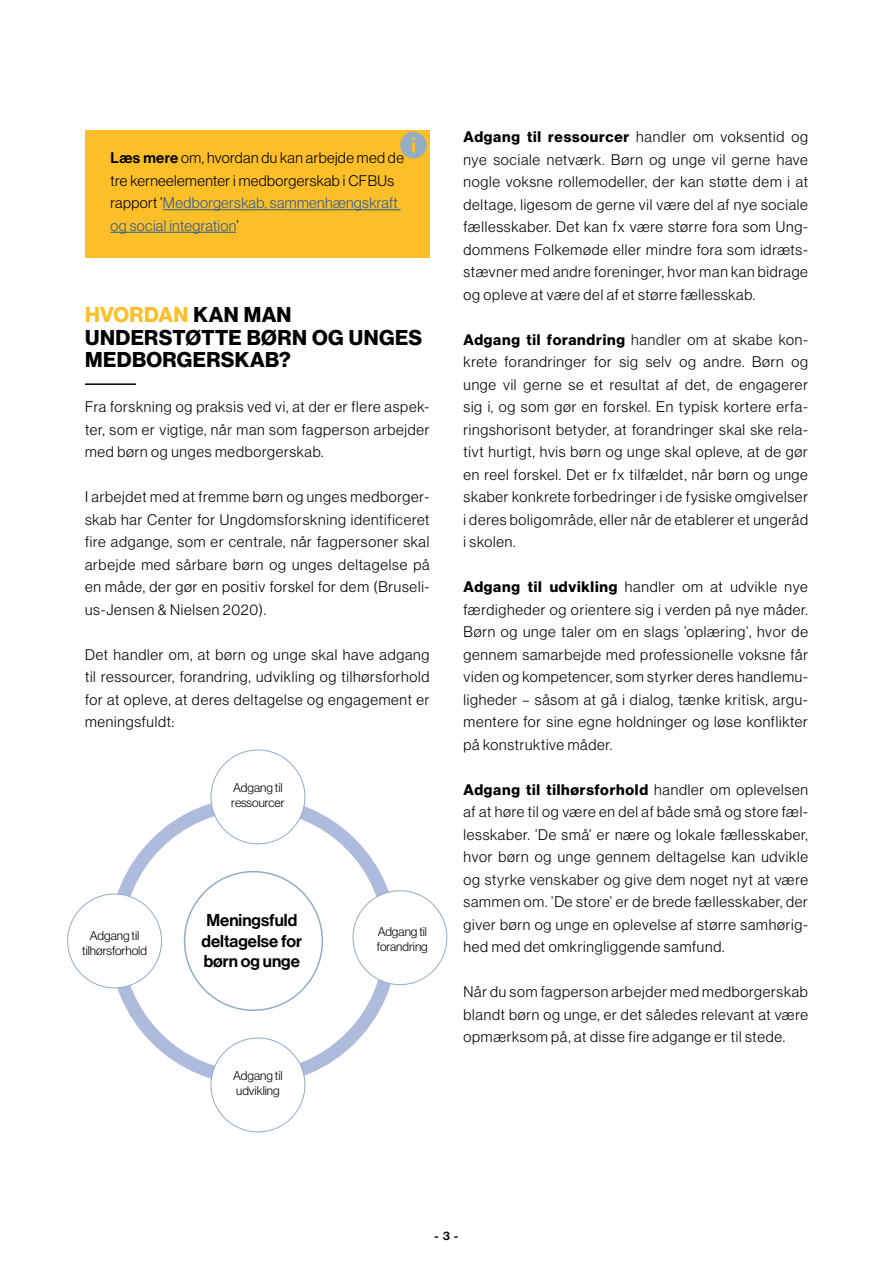
<style>
.page{position:relative;width:893px;height:1263px;background:#fff}
.page>*{position:absolute;margin:0;border:0;box-sizing:border-box;transform-origin:0 0}
.t1{font:700 21px/22.5px "Haas Grot Disp 75";letter-spacing:.02em;color:#000}
.t2{font:500 16.8px/20.2px "Haas Grot Disp 65";color:#000}
.t3{font:300 15px/22.5px "Haas Grot Disp 45";letter-spacing:.05em;color:#000;text-align:justify}
.t4{font:300 15px/22.5px "Haas Grot Disp 45";letter-spacing:.025em;color:#000}
.t5{font:700 15px "Haas Grot Disp 75";letter-spacing:.05em;color:#000}
.t6{font:300 12.45px/14.9px "Haas Grot Disp 45";color:#000}
.t7{font:500 12px "Haas Grot Disp 65";color:#000}
.s1{font-family:"Haas Grot Disp 65";font-weight:500}
.s2{color:#275b9b}
.s3{color:#fcbf28}
.s4{font-family:"Haas Grot Disp 75";font-weight:700}
.s5{font-family:"Haas Grot Disp 45";font-weight:300}
</style>
<div class="page">
<hr style="left:85px;top:383px;width:51px;height:2px;background:#000">
<div style="left:85px;top:130px;width:344px;height:128px;background:#fcbf28"></div>
<hr style="left:163px;top:209px;width:238px;height:1px;background:#275b9b">
<hr style="left:111px;top:232px;width:125px;height:1px;background:#275b9b">
<svg style="left:400px;top:132px;width:27px;height:26px"></svg>
<svg style="left:109px;top:797px;width:284px;height:288px"></svg>
<div style="left:184px;top:871px;width:139px;height:139px;background:#fff;border-radius:50%"></div>
<div style="left:211px;top:750px;width:94px;height:94px;background:#fff;border-radius:50%"></div>
<div style="left:211px;top:1038px;width:94px;height:94px;background:#fff;border-radius:50%"></div>
<div style="left:353px;top:891px;width:94px;height:94px;background:#fff;border-radius:50%"></div>
<div style="left:68px;top:894px;width:94px;height:94px;background:#fff;border-radius:50%"></div>
<p class="t4" style="left:111px;top:147px;width:295px"><span class="s1">Læs mere</span> om, hvordan du kan arbejde med de tre kerneelementer i medborgerskab i CFBUs rapport ’<span class="s2">Medborgerskab, sammenhængskraft og social integration</span>’</p>
<h1 class="t1" style="left:85px;top:304px;width:338px"><span class="s3">HVORDAN</span> KAN MAN<br>UNDERSTØTTE BØRN OG UNGES<br>MEDBORGERSKAB?</h1>
<p class="t3" style="left:85px;top:396px;width:346px">Fra forskning og praksis ved vi, at der er flere aspek&shy;ter, som er vigtige, når man som fagperson arbejder med børn og unges medborgerskab.</p>
<p class="t3" style="left:85px;top:486px;width:346px">I arbejdet med at fremme børn og unges medborger&shy;skab har Center for Ungdomsforskning identificeret fire adgange, som er centrale, når fagpersoner skal arbejde med sårbare børn og unges deltagelse på en måde, der gør en positiv forskel for dem (Bruseli&shy;us-Jensen &amp; Nielsen 2020).</p>
<p class="t3" style="left:85px;top:643px;width:346px">Det handler om, at børn og unge skal have adgang til ressourcer, forandring, udvikling og tilhørsforhold for at opleve, at deres deltagelse og engagement er meningsfuldt:</p>
<p class="t6" style="left:82px;top:928px;width:66px;text-align:center">Adgang til tilhørsforhold</p>
<p class="t6" style="left:231px;top:780px;width:55px">Adgang til ressourcer</p>
<p class="t2" style="left:201px;top:911px;width:102px">Meningsfuld deltagelse for børn og unge</p>
<p class="t6" style="left:233px;top:1068px;width:51px">Adgang til udvikling</p>
<p class="t6" style="left:377px;top:924px;width:52px">Adgang til forandring</p>
<p class="t3" style="left:463px;top:126px;width:346px"><span class="s4">Adgang til ressourcer</span> handler om voksentid og nye sociale netværk. Børn og unge vil gerne have nogle voksne rollemodeller, der kan støtte dem i at deltage, ligesom de gerne vil være del af nye sociale fællesskaber. Det kan fx være større fora som Ung&shy;dommens Folkemøde eller mindre fora som idræts&shy;stævner med andre foreninger, hvor man kan bidrage og opleve at være del af et større fællesskab.</p>
<p class="t3" style="left:463px;top:328px;width:346px"><span class="s4">Adgang til forandring</span> handler om at skabe kon&shy;krete forandringer for sig selv og andre. Børn og unge vil gerne se et resultat af det, de engagerer sig i, og som gør en forskel. En typisk kortere erfa&shy;ringshorisont betyder, at forandringer skal ske rela&shy;tivt hurtigt, hvis børn og unge skal opleve, at de gør en reel forskel. Det er fx tilfældet, når børn og unge skaber konkrete forbedringer i de fysiske omgivelser i deres boligområde, eller når de etablerer et ungeråd i skolen.</p>
<p class="t3" style="left:463px;top:576px;width:346px"><span class="s4">Adgang til udvikling</span> handler om at udvikle nye færdigheder og orientere sig i verden på nye måder.<br>Børn og unge taler om en slags ’oplæring’, hvor de gennem samarbejde med professionelle voksne får viden og kompetencer, som styrker deres handlemu&shy;ligheder – såsom at gå i dialog, tænke kritisk, argu&shy;mentere for sine egne holdninger og løse konflikter på konstruktive måder.</p>
<p class="t5" style="left:463px;top:780px;width:346px">Adgang til tilhørsforhold <span class="s5">handler om oplevelsen</span></p>
<p class="t3" style="left:463px;top:801px;width:346px">af at høre til og være en del af både små og store fæl&shy;lesskaber. ’De små’ er nære og lokale fællesskaber, hvor børn og unge gennem deltagelse kan udvikle og styrke venskaber og give dem noget nyt at være sammen om. ’De store’ er de brede fællesskaber, der giver børn og unge en oplevelse af større samhørig&shy;hed med det omkringliggende samfund.</p>
<p class="t3" style="left:463px;top:981px;width:346px">Når du som fagperson arbejder med medborgerskab blandt børn og unge, er det således relevant at være opmærksom på, at disse fire adgange er til stede.</p>
<p class="t7" style="left:435px;top:1229px;width:25px">- 3 -</p>
</div>
